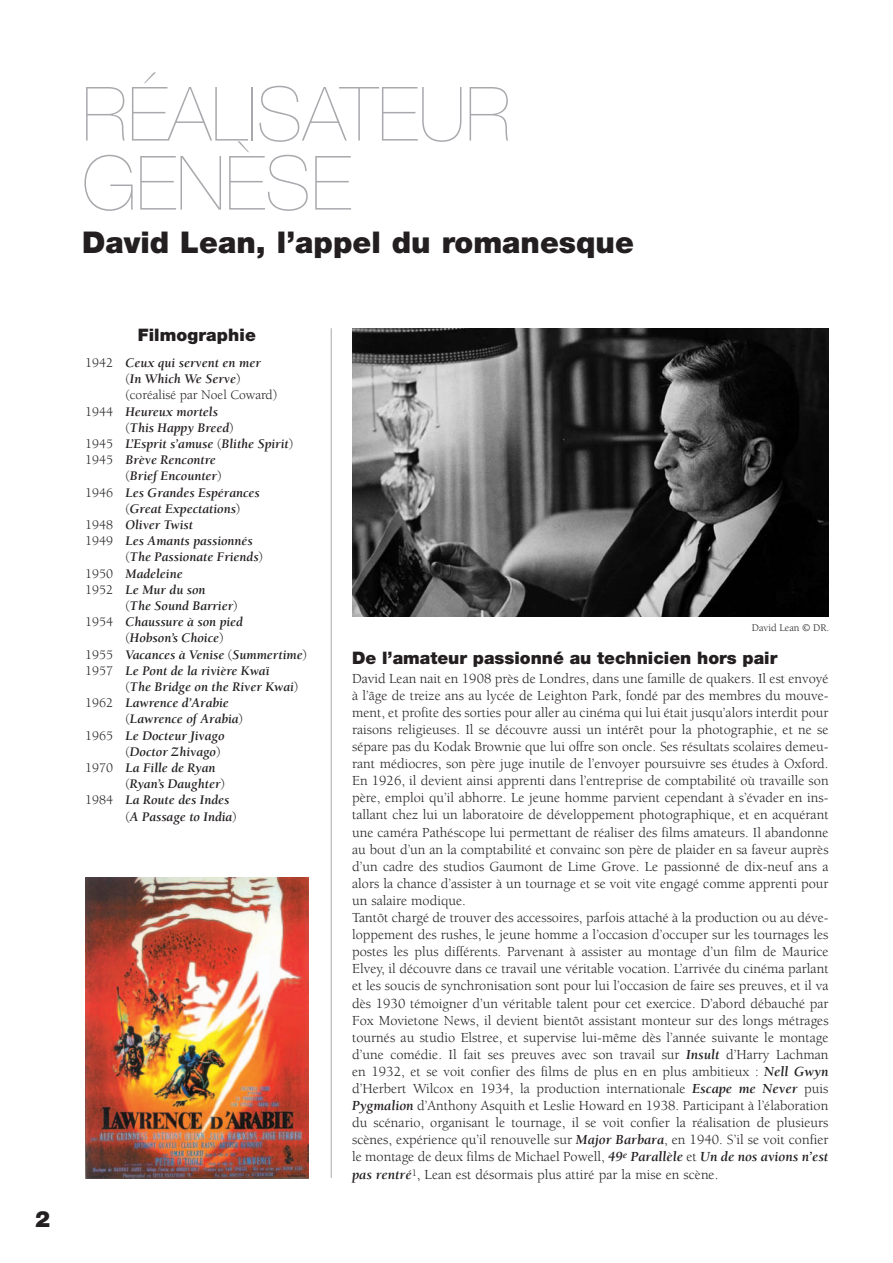
<style>
.page{position:relative;width:893px;height:1263px;background:#fff}
.page>*{position:absolute;margin:0;border:0;box-sizing:border-box;transform-origin:0 0}
.t1{font:200 75px/69px "Helvetica Neue";color:#a8a9ad}
.t2{font:900 30px "Helvetica Neue";color:#231f20}
.t3{font:900 22.5px "Helvetica Neue";color:#231f20}
.t4{font:900 17.25px "Helvetica Neue";color:#231f20}
.t5{font:14.25px/17.1px "Berkeley";color:#231f20}
.t6{font:italic 700 13.5px "Berkeley";color:#231f20}
.t7{font:13.5px "Berkeley";color:#231f20}
.t8{font:10.5px "Berkeley";color:#231f20}
.s1{font-weight:400;font-style:normal}
.s2{font-weight:700;font-style:italic}
</style>
<div class="page">
<img style="left:352px;top:328px;width:476px;height:289px">
<hr style="left:331px;top:328px;width:1px;height:850px;background:#a8a9ad">
<img style="left:85px;top:878px;width:223px;height:300px">
<h3 class="t3" style="left:35px;top:1211px;width:17px">2</h3>
<h1 class="t1" style="left:82px;top:86px;width:431px">RÉALISATEUR<br>GENÈSE</h1>
<h2 class="t2" style="left:82px;top:231px;width:553px">David Lean, l’appel du romanesque</h2>
<p class="t4" style="left:138px;top:328px;width:120px">Filmographie</p>
<p class="t6" style="left:85px;top:357px;width:177px"><span class="s1">1942</span> Ceux qui servent en mer</p>
<p class="t6" style="left:125px;top:374px;width:117px"><span class="s1">(</span>In Which We Serve<span class="s1">)</span></p>
<p class="t7" style="left:125px;top:390px;width:153px">(coréalisé par Noel Coward)</p>
<p class="t6" style="left:85px;top:406px;width:134px"><span class="s1">1944</span> Heureux mortels</p>
<p class="t6" style="left:125px;top:422px;width:110px"><span class="s1">(</span>This Happy Breed<span class="s1">)</span></p>
<p class="t6" style="left:85px;top:438px;width:210px"><span class="s1">1945</span> L’Esprit s’amuse <span class="s1">(</span>Blithe Spirit<span class="s1">)</span></p>
<p class="t6" style="left:85px;top:455px;width:132px"><span class="s1">1945</span> Brève Rencontre</p>
<p class="t6" style="left:125px;top:471px;width:98px"><span class="s1">(</span>Brief Encounter<span class="s1">)</span></p>
<p class="t6" style="left:85px;top:487px;width:176px"><span class="s1">1946</span> Les Grandes Espérances</p>
<p class="t6" style="left:125px;top:503px;width:117px"><span class="s1">(</span>Great Expectations<span class="s1">)</span></p>
<p class="t6" style="left:85px;top:519px;width:109px"><span class="s1">1948</span> Oliver Twist</p>
<p class="t6" style="left:85px;top:536px;width:169px"><span class="s1">1949</span> Les Amants passionnés</p>
<p class="t6" style="left:125px;top:552px;width:139px"><span class="s1">(</span>The Passionate Friends<span class="s1">)</span></p>
<p class="t6" style="left:85px;top:568px;width:99px"><span class="s1">1950</span> Madeleine</p>
<p class="t6" style="left:85px;top:584px;width:122px"><span class="s1">1952</span> Le Mur du son</p>
<p class="t6" style="left:125px;top:600px;width:114px"><span class="s1">(</span>The Sound Barrier<span class="s1">)</span></p>
<p class="t6" style="left:85px;top:617px;width:159px"><span class="s1">1954</span> Chaussure à son pied</p>
<p class="t6" style="left:125px;top:633px;width:100px"><span class="s1">(</span>Hobson’s Choice<span class="s1">)</span></p>
<p class="t6" style="left:85px;top:649px;width:224px"><span class="s1">1955</span> Vacances à Venise <span class="s1">(</span>Summertime<span class="s1">)</span></p>
<p class="t6" style="left:85px;top:665px;width:186px"><span class="s1">1957</span> Le Pont de la rivière Kwaï</p>
<p class="t6" style="left:125px;top:681px;width:174px"><span class="s1">(</span>The Bridge on the River Kwai<span class="s1">)</span></p>
<p class="t6" style="left:85px;top:698px;width:145px"><span class="s1">1962</span> Lawrence d’Arabie</p>
<p class="t6" style="left:125px;top:714px;width:119px"><span class="s1">(</span>Lawrence of Arabia<span class="s1">)</span></p>
<p class="t6" style="left:85px;top:730px;width:141px"><span class="s1">1965</span> Le Docteur Jivago</p>
<p class="t6" style="left:125px;top:746px;width:97px"><span class="s1">(</span>Doctor Zhivago<span class="s1">)</span></p>
<p class="t6" style="left:85px;top:762px;width:132px"><span class="s1">1970</span> La Fille de Ryan</p>
<p class="t6" style="left:125px;top:779px;width:101px"><span class="s1">(</span>Ryan’s Daughter<span class="s1">)</span></p>
<p class="t6" style="left:85px;top:795px;width:146px"><span class="s1">1984</span> La Route des Indes</p>
<p class="t6" style="left:125px;top:811px;width:113px"><span class="s1">(</span>A Passage to India<span class="s1">)</span></p>
<p class="t8" style="left:752px;top:624px;width:79px">David Lean © DR.</p>
<p class="t4" style="left:352px;top:652px;width:427px">De l’amateur passionné au technicien hors pair</p>
<p class="t5" style="left:352px;top:671px;width:478px">David Lean nait en 1908 près de Londres, dans une famille de quakers. Il est envoyé à l’âge de treize ans au lycée de Leighton Park, fondé par des membres du mouve&shy;ment, et profite des sorties pour aller au cinéma qui lui était jusqu’alors interdit pour raisons religieuses. Il se découvre aussi un intérêt pour la photographie, et ne se sépare pas du Kodak Brownie que lui offre son oncle. Ses résultats scolaires demeu&shy;rant médiocres, son père juge inutile de l’envoyer poursuivre ses études à Oxford.<br>En 1926, il devient ainsi apprenti dans l’entreprise de comptabilité où travaille son père, emploi qu’il abhorre. Le jeune homme parvient cependant à s’évader en ins&shy;tallant chez lui un laboratoire de développement photographique, et en acquérant une caméra Pathéscope lui permettant de réaliser des films amateurs. Il abandonne au bout d’un an la comptabilité et convainc son père de plaider en sa faveur auprès d’un cadre des studios Gaumont de Lime Grove. Le passionné de dix-neuf ans a alors la chance d’assister à un tournage et se voit vite engagé comme apprenti pour un salaire modique.<br>Tantôt chargé de trouver des accessoires, parfois attaché à la production ou au déve&shy;loppement des rushes, le jeune homme a l’occasion d’occuper sur les tournages les postes les plus différents. Parvenant à assister au montage d’un film de Maurice Elvey, il découvre dans ce travail une véritable vocation. L’arrivée du cinéma parlant et les soucis de synchronisation sont pour lui l’occasion de faire ses preuves, et il va dès 1930 témoigner d’un véritable talent pour cet exercice. D’abord débauché par Fox Movietone News, il devient bientôt assistant monteur sur des longs métrages tournés au studio Elstree, et supervise lui-même dès l’année suivante le montage d’une comédie. Il fait ses preuves avec son travail sur <span class="s2">Insult</span> d’Harry Lachman en 1932, et se voit confier des films de plus en en plus ambitieux : <span class="s2">Nell Gwyn </span>d’Herbert Wilcox en 1934, la production internationale <span class="s2">Escape me Never</span> puis <span class="s2">Pygmalion</span> d’Anthony Asquith et Leslie Howard en 1938. Participant à l’élaboration du scénario, organisant le tournage, il se voit confier la réalisation de plusieurs scènes, expérience qu’il renouvelle sur <span class="s2">Major Barbara</span>, en 1940. S’il se voit confier le montage de deux films de Michael Powell, <span class="s2">49</span><sup>e</sup> <span class="s2">Parallèle</span> et <span class="s2">Un de nos avions n’est pas rentré</span><sup>1</sup>, Lean est désormais plus attiré par la mise en scène.</p>
</div>
